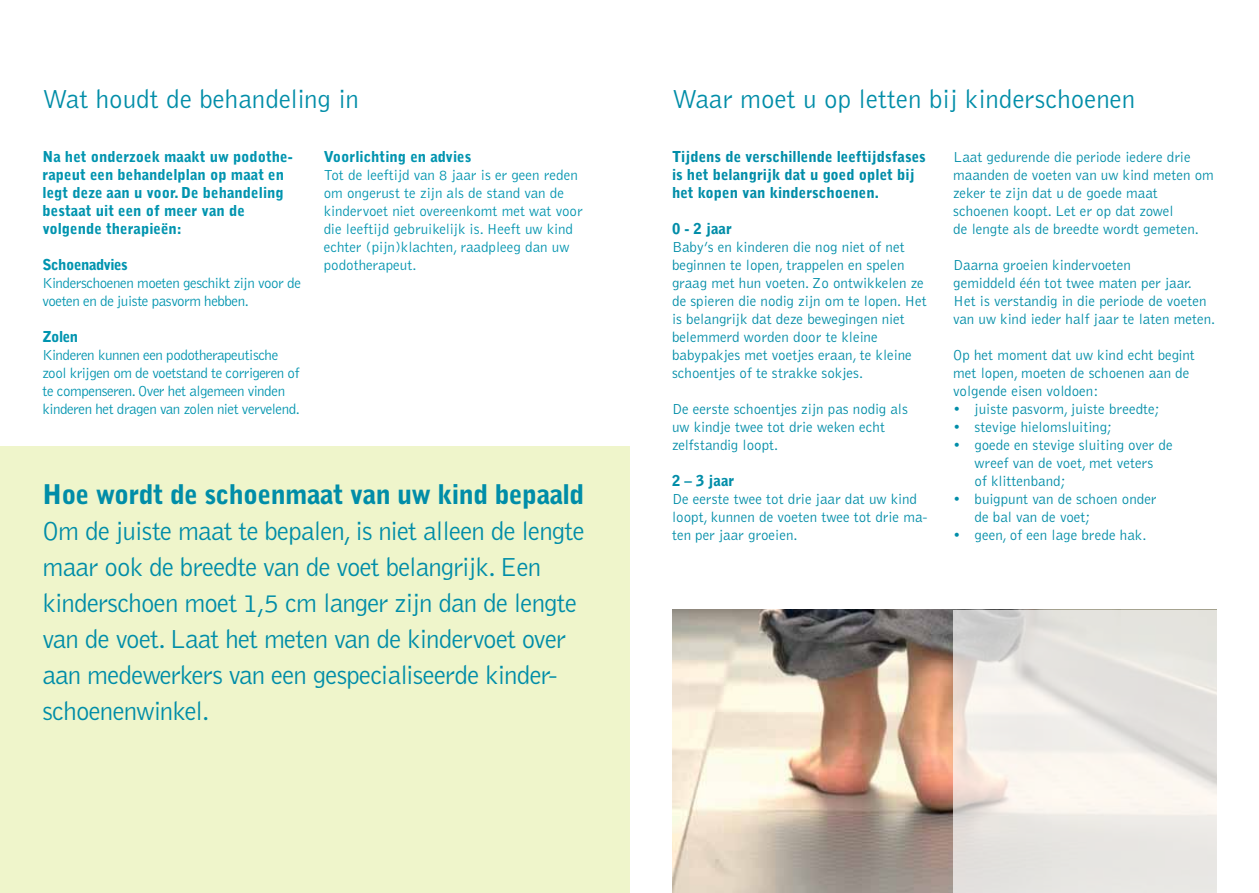
<style>
.page{position:relative;width:1259px;height:893px;background:#fff}
.page>*{position:absolute;margin:0;border:0;box-sizing:border-box;transform-origin:0 0}
.t1{font:300 27px/36px "Bell Gothic";letter-spacing:-.03em;color:#008da8}
.t2{font:300 27px "Bell Gothic";color:#008da8}
.t3{font:900 27px "Bell Gothic";letter-spacing:-.02em;color:#008da8}
.t4{font:300 15px/18px "Bell Gothic";color:#008da8}
.t5{font:300 15px/18px "Bell Gothic";letter-spacing:-.03em;color:#0094af}
.t6{font:300 15px/18px "Bell Gothic";color:#0094af}
.t7{font:900 15px/18px "Bell Gothic";color:#0094af}
.t8{font:900 15px/18px "Bell Gothic";color:#008da8}
.t9{font:900 15px "Bell Gothic";letter-spacing:-.03em;color:#0094af}
</style>
<div class="page">
<div style="left:0;top:446px;width:629px;height:447px;background:#eff5cb"></div>
<img style="left:672px;top:610px;width:281px;height:283px">
<svg style="left:953px;top:610px;width:263px;height:283px;background:#e9e6e2"></svg>
<h1 class="t2" style="left:43px;top:85px;width:318px">Wat houdt de behandeling in</h1>
<p class="t7" style="left:43px;top:148px;width:252px">Na het onderzoek maakt uw podothe&shy;rapeut een behandelplan op maat en legt deze aan u voor. De behandeling bestaat uit een of meer van de volgende therapieën:</p>
<p class="t9" style="left:43px;top:256px;width:87px">Schoenadvies</p>
<p class="t5" style="left:43px;top:274px;width:260px">Kinderschoenen moeten geschikt zijn voor de voeten en de juiste pasvorm hebben.</p>
<p class="t7" style="left:43px;top:328px;width:37px">Zolen</p>
<p class="t5" style="left:43px;top:346px;width:259px">Kinderen kunnen een podotherapeutische zool krijgen om de voetstand te corrigeren of te compenseren. Over het algemeen vinden kinderen het dragen van zolen niet vervelend.</p>
<p class="t7" style="left:324px;top:148px;width:149px">Voorlichting en advies</p>
<p class="t6" style="left:324px;top:166px;width:261px">Tot de leeftijd van 8 jaar is er geen reden om ongerust te zijn als de stand van de kindervoet niet overeenkomt met wat voor die leeftijd gebruikelijk is. Heeft uw kind echter (pijn)klachten, raadpleeg dan uw podotherapeut.</p>
<h1 class="t3" style="left:43px;top:479px;width:543px">Hoe wordt de schoenmaat van uw kind bepaald</h1>
<p class="t1" style="left:43px;top:514px;width:544px">Om de juiste maat te bepalen, is niet alleen de lengte maar ook de breedte van de voet belangrijk. Een kinderschoen moet 1,5 cm langer zijn dan de lengte van de voet. Laat het meten van de kindervoet over aan medewerkers van een gespecialiseerde kinder&shy;schoenenwinkel.</p>
<h1 class="t2" style="left:672px;top:85px;width:465px">Waar moet u op letten bij kinderschoenen</h1>
<p class="t8" style="left:672px;top:148px;width:255px">Tijdens de verschillende leeftijdsfases is het belangrijk dat u goed oplet bij het kopen van kinderschoenen.</p>
<p class="t8" style="left:672px;top:220px;width:61px">0 - 2 jaar</p>
<p class="t4" style="left:672px;top:238px;width:256px">Baby’s en kinderen die nog niet of net beginnen te lopen, trappelen en spelen graag met hun voeten. Zo ontwikkelen ze de spieren die nodig zijn om te lopen. Het is belangrijk dat deze bewegingen niet belemmerd worden door te kleine babypakjes met voetjes eraan, te kleine schoentjes of te strakke sokjes.</p>
<p class="t4" style="left:672px;top:400px;width:237px">De eerste schoentjes zijn pas nodig als uw kindje twee tot drie weken echt zelfstandig loopt.</p>
<p class="t8" style="left:672px;top:472px;width:64px">2 – 3 jaar</p>
<p class="t4" style="left:672px;top:490px;width:257px">De eerste twee tot drie jaar dat uw kind loopt, kunnen de voeten twee tot drie ma&shy;ten per jaar groeien.</p>
<p class="t4" style="left:953px;top:148px;width:262px">Laat gedurende die periode iedere drie maanden de voeten van uw kind meten om zeker te zijn dat u de goede maat schoenen koopt. Let er op dat zowel<br>de lengte als de breedte wordt gemeten.</p>
<p class="t4" style="left:953px;top:256px;width:264px">Daarna groeien kindervoeten<br>gemiddeld één tot twee maten per jaar.<br>Het is verstandig in die periode de voeten van uw kind ieder half jaar te laten meten.</p>
<p class="t4" style="left:953px;top:346px;width:243px">Op het moment dat uw kind echt begint met lopen, moeten de schoenen aan de volgende eisen voldoen:</p>
<p class="t4" style="left:953px;top:400px;width:208px">• juiste pasvorm, juiste breedte;</p>
<p class="t4" style="left:953px;top:418px;width:160px">• stevige hielomsluiting;</p>
<p class="t4" style="left:974px;top:436px;width:200px;text-indent:-21px">• goede en stevige sluiting over de wreef van de voet, met veters<br>of klittenband;</p>
<p class="t4" style="left:974px;top:490px;width:184px;text-indent:-21px">• buigpunt van de schoen onder de bal van de voet;</p>
<p class="t4" style="left:953px;top:526px;width:195px">• geen, of een lage brede hak.</p>
</div>
